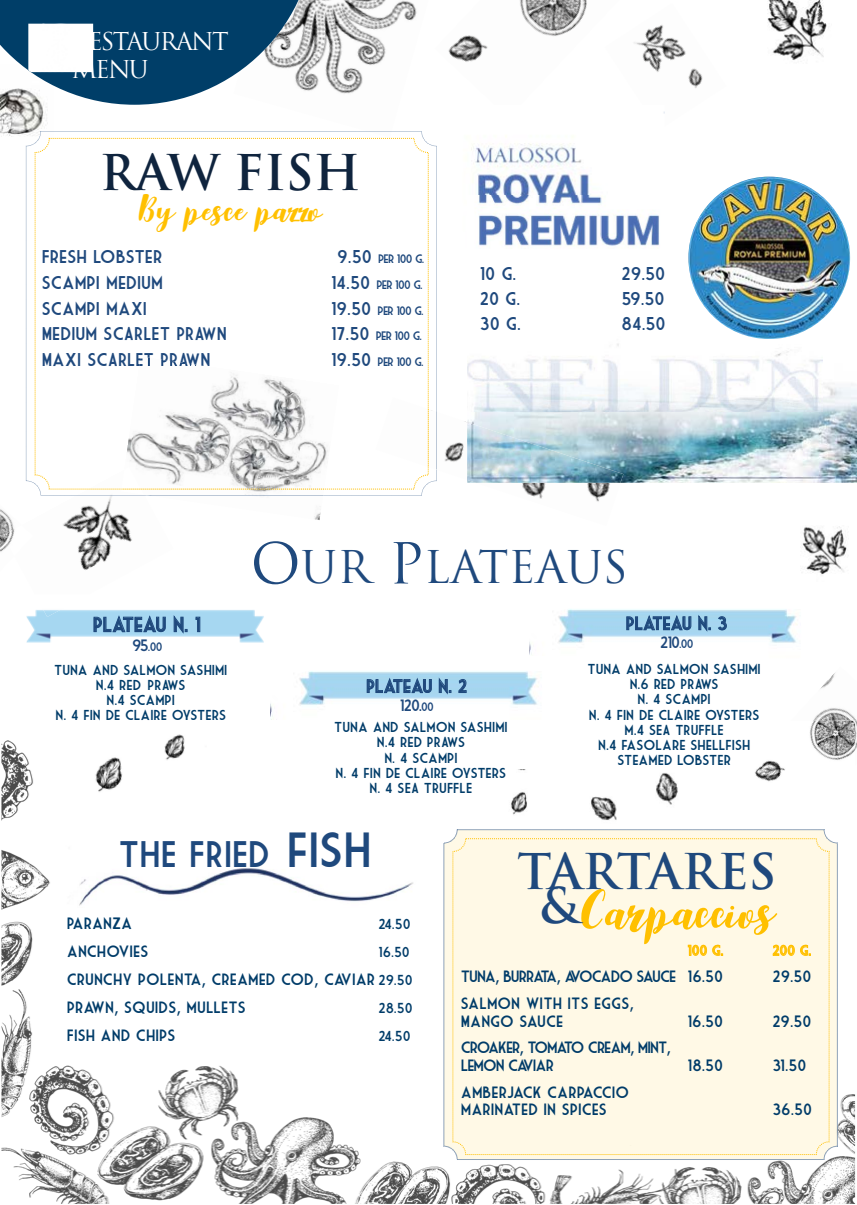
<style>
.page{position:relative;width:857px;height:1205px;background:#fff}
.page>*{position:absolute;margin:0;border:0;box-sizing:border-box;transform-origin:0 0}
.t1{font:72px "Aldine";color:#ffc000}
.t2{font:48px "Aldine";color:#ffc000}
.t3{font:700 48px "Trajan Pro";color:#1f497d}
.t4{font:700 48px "Trajan Pro";color:#0f243e}
.t5{font:44px "Trajan Pro";color:#1f497d}
.t6{font:36px "Market Deco";color:#1f497d}
.t7{font:24px/27.5px "Trajan Pro";letter-spacing:-.075em;color:#fff}
.t8{font:20px "Market Deco";letter-spacing:-.01em;color:#1f497d}
.t9{font:18px "Market Deco";color:#1f497d}
.t10{font:16px/17.3px "Market Deco";color:#003c69}
.t11{font:16px/18.2px "Market Deco";letter-spacing:-.065em;color:#003c69}
.t12{font:16px "Market Deco";letter-spacing:-.065em;color:#1f497d}
.t13{font:14.1px "Market Deco";color:#003c69}
.t14{font:14px/15.1px "Market Deco";color:#003c69;text-align:center}
.t15{font:14px "Market Deco";letter-spacing:-.005em;color:#ffc000}
.t16{font:12px "Market Deco";letter-spacing:-.06em;color:#1f497d}
.s1{font-size:18px}
.s2{font-size:16px}
.s3{font-size:55px}
.s4{font-size:12px}
.s5{font-size:48px}
.s6{font-size:14px}
</style>
<div class="page">
<img style="left:1px;top:740px;width:853px;height:464px">
<img style="left:767px;top:0;width:60px;height:60px">
<img style="left:315px;top:0;width:102px;height:94px">
<img style="left:448px;top:0;width:139px;height:62px">
<img style="left:72px;top:734px;width:141px;height:66px">
<img style="left:443px;top:770px;width:243px;height:54px">
<img style="left:813px;top:672px;width:43px;height:79px">
<img style="left:743px;top:721px;width:111px;height:103px">
<img style="left:25px;top:469px;width:107px;height:101px">
<img style="left:26px;top:610px;width:238px;height:33px">
<img style="left:35px;top:610px;width:54px;height:7px">
<img style="left:529px;top:609px;width:268px;height:46px">
<img style="left:270px;top:671px;width:268px;height:49px">
<img style="left:0;top:105px;width:48px;height:32px">
<img style="left:0;top:509px;width:13px;height:43px">
<img style="left:3px;top:525px;width:30px;height:31px">
<svg style="left:26px;top:131px;width:410px;height:365px"></svg>
<svg style="left:35px;top:138px;width:393px;height:351px"></svg>
<svg style="left:0;top:0;width:315px;height:105px"></svg>
<img style="left:28px;top:24px;width:65px;height:48px">
<img style="left:802px;top:526px;width:45px;height:49px">
<div style="left:443px;top:829px;width:393px;height:330px;background:#fff9e6"></div>
<div style="left:443px;top:829px;width:394px;height:330px;border:1px dashed #1f497d;border-radius:13px"></div>
<div style="left:452px;top:838px;width:377px;height:317px;border:1px dashed #ffc000;border-radius:13px"></div>
<svg style="left:687px;top:945px;width:19px;height:11px"></svg>
<svg style="left:712px;top:945px;width:10px;height:11px"></svg>
<svg style="left:772px;top:945px;width:38px;height:11px"></svg>
<svg style="left:366px;top:677px;width:65px;height:16px"></svg>
<svg style="left:438px;top:678px;width:13px;height:16px"></svg>
<svg style="left:458px;top:679px;width:8px;height:14px"></svg>
<img style="left:59px;top:800px;width:362px;height:108px">
<img style="left:634px;top:25px;width:69px;height:89px">
<img style="left:375px;top:397px;width:92px;height:83px">
<img style="left:436px;top:412px;width:1px;height:58px">
<img style="left:427px;top:409px;width:1px;height:57px">
<img style="left:522px;top:483px;width:88px;height:19px">
<svg style="left:93px;top:615px;width:73px;height:17px"></svg>
<svg style="left:173px;top:616px;width:14px;height:18px"></svg>
<svg style="left:195px;top:616px;width:5px;height:16px"></svg>
<svg style="left:626px;top:615px;width:65px;height:15px"></svg>
<svg style="left:697px;top:615px;width:13px;height:17px"></svg>
<svg style="left:717px;top:616px;width:9px;height:14px"></svg>
<img style="left:124px;top:366px;width:215px;height:154px">
<img style="left:121px;top:467px;width:23px;height:28px">
<img style="left:243px;top:495px;width:79px;height:1px">
<img style="left:164px;top:488px;width:159px;height:1px">
<img style="left:139px;top:357px;width:67px;height:9px">
<img style="left:467px;top:359px;width:389px;height:124px">
<img style="left:467px;top:422px;width:156px;height:61px">
<img style="left:467px;top:344px;width:354px;height:68px">
<img style="left:688px;top:177px;width:161px;height:162px">
<img style="left:471px;top:105px;width:171px;height:90px">
<img style="left:494px;top:105px;width:26px;height:13px">
<img style="left:642px;top:105px;width:22px;height:9px">
<img style="left:478px;top:195px;width:182px;height:51px">
<h3 class="t7" style="left:72px;top:28px;width:158px">RESTAURANT<br>MENU</h3>
<h2 class="t4" style="left:100px;top:142px;width:262px">RAW FISH</h2>
<h2 class="t2" style="left:139px;top:183px;width:184px">By pesce pazzo</h2>
<p class="t9" style="left:42px;top:247px;width:122px">FRESH LOBSTER</p>
<p class="t16" style="left:337px;top:252px;width:89px"><span class="s1">9.50</span> PER 100 G.</p>
<p class="t9" style="left:42px;top:273px;width:123px">SCAMPI MEDIUM</p>
<p class="t16" style="left:331px;top:278px;width:93px"><span class="s1">14.50</span> PER 100 G.</p>
<p class="t9" style="left:42px;top:298px;width:107px">SCAMPI MAXI</p>
<p class="t16" style="left:331px;top:304px;width:94px"><span class="s1">19.50</span> PER 100 G.</p>
<p class="t9" style="left:42px;top:324px;width:186px">MEDIUM SCARLET PRAWN</p>
<p class="t16" style="left:331px;top:329px;width:92px"><span class="s1">17.50</span> PER 100 G.</p>
<p class="t9" style="left:42px;top:350px;width:170px">MAXI SCARLET PRAWN</p>
<p class="t16" style="left:331px;top:355px;width:94px"><span class="s1">19.50</span> PER 100 G.</p>
<p class="t9" style="left:479px;top:264px;width:38px">10 G.</p>
<p class="t9" style="left:621px;top:264px;width:45px">29.50</p>
<p class="t9" style="left:479px;top:288px;width:42px">20 G.</p>
<p class="t9" style="left:621px;top:288px;width:45px">59.50</p>
<p class="t9" style="left:479px;top:313px;width:43px">30 G.</p>
<p class="t9" style="left:621px;top:313px;width:46px">84.50</p>
<h3 class="t8" style="left:93px;top:613px;width:110px">PLATEAU N. 1</h3>
<p class="t16" style="left:132px;top:640px;width:32px"><span class="s2">95</span>.00</p>
<h3 class="t5" style="left:250px;top:539px;width:379px"><span class="s3">O</span>UR <span class="s3">P</span>LATEAUS</h3>
<p class="t9" style="left:625px;top:613px;width:103px">PLATEAU N. 3</p>
<p class="t12" style="left:660px;top:634px;width:35px">210<span class="s4">.00</span></p>
<p class="t14" style="left:54px;top:662px;width:175px">TUNA AND SALMON SASHIMI<br>N.4 RED ÈPRAWS<br>N.4 SCAMPI<br>N. 4 FIN DE CLAIRE OYSTERS</p>
<p class="t14" style="left:587px;top:661px;width:175px">TUNA AND SALMON SASHIMI<br>N.6 RED PRAWS<br>N. 4 SCAMPI<br>N. 4 FIN DE CLAIRE OYSTERS<br>M.4 SEA TRUFFLE<br>N.4 FASOLARE SHELLFISH<br>STEAMED LOBSTER</p>
<p class="t9" style="left:366px;top:676px;width:102px">PLATEAU N. 2</p>
<p class="t12" style="left:400px;top:696px;width:35px">120.<span class="s4">00</span></p>
<p class="t14" style="left:334px;top:719px;width:175px">TUNA AND SALMON SASHIMI<br>N.4 RED PRAWS<br>N. 4 SCAMPI<br>N. 4 FIN DE CLAIRE OYSTERS<br>N. 4 SEA TRUFFLE</p>
<h3 class="t6" style="left:118px;top:834px;width:255px">THE FRIED <span class="s5">FISH</span></h3>
<h2 class="t3" style="left:517px;top:841px;width:260px">TARTARES</h2>
<h2 class="t3" style="left:539px;top:875px;width:41px">&amp;</h2>
<h1 class="t1" style="left:581px;top:872px;width:194px">Carpaccios</h1>
<p class="t10" style="left:67px;top:915px;width:67px">PARANZA</p>
<p class="t13" style="left:378px;top:916px;width:34px">24.50</p>
<p class="t10" style="left:67px;top:942px;width:83px">ANCHOVIES</p>
<p class="t14" style="left:378px;top:944px;width:33px">16.50</p>
<p class="t10" style="left:67px;top:965px;width:347px;line-height:27.8px">CRUNCHY POLENTA, CREAMED COD, CAVIAR <span class="s6">29.50<br></span>PRAWN, SQUIDS, MULLETS</p>
<p class="t15" style="left:687px;top:942px;width:37px">100 G.</p>
<p class="t15" style="left:772px;top:942px;width:40px">200 G.</p>
<p class="t11" style="left:460px;top:967px;width:264px">TUNA, BURRATA, AVOCADO SAUCE 16.50</p>
<p class="t10" style="left:772px;top:968px;width:41px">29.50</p>
<p class="t10" style="left:460px;top:994px;width:175px">SALMON WITH ITS EGGS,<br>MANGO SAUCE</p>
<p class="t14" style="left:378px;top:1000px;width:36px">28.50</p>
<p class="t10" style="left:687px;top:1012px;width:37px">16.50</p>
<p class="t10" style="left:772px;top:1012px;width:41px">29.50</p>
<p class="t10" style="left:67px;top:1026px;width:110px">FISH AND CHIPS</p>
<p class="t14" style="left:378px;top:1028px;width:34px">24.50</p>
<p class="t11" style="left:460px;top:1037px;width:211px">CROAKER, TOMATO CREAM, MINT,<br>LEMON CAVIAR</p>
<p class="t10" style="left:687px;top:1056px;width:37px">18.50</p>
<p class="t10" style="left:772px;top:1056px;width:36px">31.50</p>
<p class="t10" style="left:460px;top:1083px;width:170px">AMBERJACK CARPACCIO<br>MARINATED IN SPICES</p>
<p class="t10" style="left:772px;top:1100px;width:41px">36.50</p>
</div>
